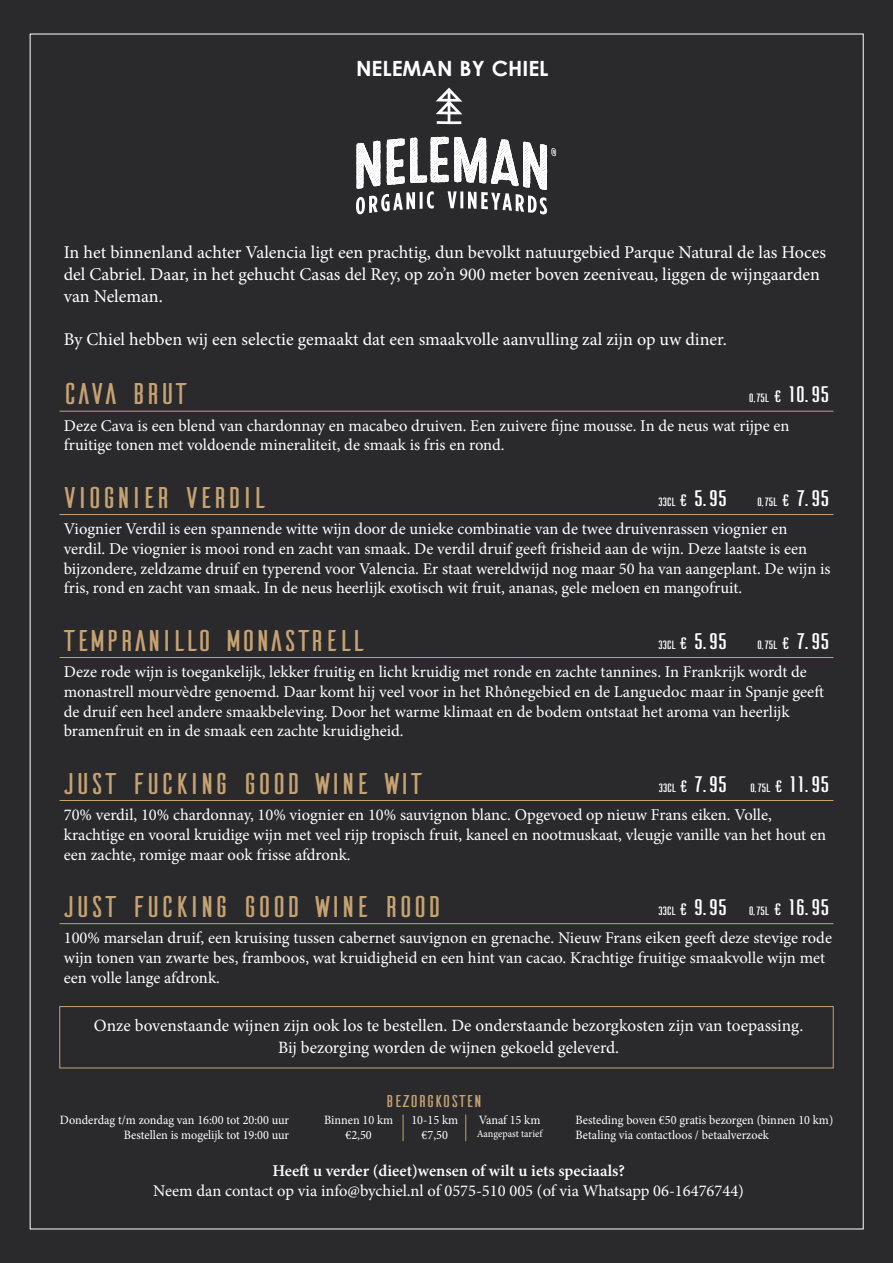
<style>
.page{position:relative;width:893px;height:1263px;background:#2a292c}
.page>*{position:absolute;margin:0;border:0;box-sizing:border-box;transform-origin:0 0}
.t1{font:30px "Ailerons";letter-spacing:-.2em;color:#c5a272;scale:1.2 1}
.t2{font:700 21px "Century Gothic";color:#fff}
.t3{font:18px/21.6px "Minion Pro";color:#fff}
.t4{font:17.25px/22.5px "Minion Pro";color:#fff;text-align:center}
.t5{font:17.1px "Ailerons";letter-spacing:-.225em;color:#c5a272;scale:1.26 1}
.t6{font:16.5px/19.8px "Minion Pro";color:#fff}
.t7{font:600 16.5px "Minion Pro";color:#fff}
.t8{font:12.75px/15.3px "Minion Pro";color:#fff;text-align:center;scale:.96 1}
.t9{font:12px "Ailerons";letter-spacing:-.31em;color:#fff;scale:1.25 1}
.t10{font:10.5px "Minion Pro";letter-spacing:-.005em;color:#fff;scale:.96 1}
.s1{font-size:16.5px}
.s2{font-size:22.5px}
</style>
<div class="page">
<svg style="left:403px;top:1115px;width:1px;height:26px"></svg>
<svg style="left:465px;top:1115px;width:1px;height:26px"></svg>
<div style="left:60px;top:1006px;width:773px;height:62px;border:1px solid #c5a272"></div>
<hr style="left:60px;top:411px;width:773px;height:1px;background:#c5a272">
<hr style="left:60px;top:514px;width:773px;height:1px;background:#c5a272">
<hr style="left:60px;top:657px;width:773px;height:1px;background:#c5a272">
<hr style="left:60px;top:800px;width:773px;height:1px;background:#c5a272">
<hr style="left:60px;top:923px;width:773px;height:1px;background:#c5a272">
<svg style="left:436px;top:88px;width:26px;height:36px"></svg>
<svg style="left:356px;top:137px;width:200px;height:77px"></svg>
<p class="t2" style="left:356px;top:55px;width:194px">NELEMAN BY CHIEL</p>
<p class="t3" style="left:64px;top:242px;width:764px">In het binnenland achter Valencia ligt een prachtig, dun bevolkt natuurgebied Parque Natural de las Hoces del Cabriel. Daar, in het gehucht Casas del Rey, op zo’n 900 meter boven zeeniveau, liggen de wijngaarden van Neleman.</p>
<p class="t3" style="left:64px;top:328px;width:665px">By Chiel hebben wij een selectie gemaakt dat een smaakvolle aanvulling zal zijn op uw diner.</p>
<h1 class="t1" style="left:60px;top:379px;width:111px">CAVA BRUT</h1>
<p class="t9" style="left:747px;top:392px;width:71px">0,75L <span class="s1">€</span> <span class="s2">10.95</span></p>
<p class="t6" style="left:64px;top:416px;width:727px">Deze Cava is een blend van chardonnay en macabeo druiven. Een zuivere fijne mousse. In de neus wat rijpe en fruitige tonen met voldoende mineraliteit, de smaak is fris en rond.</p>
<h1 class="t1" style="left:60px;top:483px;width:176px">VIOGNIER VERDIL</h1>
<p class="t9" style="left:656px;top:496px;width:143px">33CL<span class="s1">€</span> <span class="s2">5.95</span> 0,75L <span class="s1">€</span> <span class="s2">7.95</span></p>
<p class="t6" style="left:64px;top:519px;width:768px">Viognier Verdil is een spannende witte wijn door de unieke combinatie van de twee druivenrassen viognier en verdil. De viognier is mooi rond en zacht van smaak. De verdil druif geeft frisheid aan de wijn. Deze laatste is een bijzondere, zeldzame druif en typerend voor Valencia. Er staat wereldwijd nog maar 50 ha van aangeplant. De wijn is fris, rond en zacht van smaak. In de neus heerlijk exotisch wit fruit, ananas, gele meloen en mangofruit.</p>
<h1 class="t1" style="left:60px;top:626px;width:258px">TEMPRANILLO MONASTRELL</h1>
<p class="t9" style="left:656px;top:639px;width:143px">33CL<span class="s1">€</span> <span class="s2">5.95</span> 0,75L <span class="s1">€</span> <span class="s2">7.95</span></p>
<p class="t6" style="left:64px;top:662px;width:762px">Deze rode wijn is toegankelijk, lekker fruitig en licht kruidig met ronde en zachte tannines. In Frankrijk wordt de monastrell mourvèdre genoemd. Daar komt hij veel voor in het Rhônegebied en de Languedoc maar in Spanje geeft de druif een heel andere smaakbeleving. Door het warme klimaat en de bodem ontstaat het aroma van heerlijk bramenfruit en in de smaak een zachte kruidigheid.</p>
<h1 class="t1" style="left:60px;top:769px;width:307px">JUST FUCKING GOOD WINE WIT</h1>
<p class="t9" style="left:656px;top:782px;width:143px">33CL<span class="s1">€</span> <span class="s2">7.95</span> 0,75L <span class="s1">€</span> <span class="s2">11.95</span></p>
<p class="t6" style="left:64px;top:805px;width:764px">70% verdil, 10% chardonnay, 10% viognier en 10% sauvignon blanc. Opgevoed op nieuw Frans eiken. Volle, krachtige en vooral kruidige wijn met veel rijp tropisch fruit, kaneel en nootmuskaat, vleugje vanille van het hout en een zachte, romige maar ook frisse afdronk.</p>
<h1 class="t1" style="left:60px;top:892px;width:323px">JUST FUCKING GOOD WINE ROOD</h1>
<p class="t9" style="left:656px;top:905px;width:143px">33CL<span class="s1">€</span> <span class="s2">9.95</span> 0,75L <span class="s1">€</span> <span class="s2">16.95</span></p>
<p class="t6" style="left:64px;top:928px;width:770px">100% marselan druif, een kruising tussen cabernet sauvignon en grenache. Nieuw Frans eiken geeft deze stevige rode wijn tonen van zwarte bes, framboos, wat kruidigheid en een hint van cacao. Krachtige fruitige smaakvolle wijn met een volle lange afdronk.</p>
<p class="t4" style="left:94px;top:1014px;width:711px">Onze bovenstaande wijnen zijn ook los te bestellen. De onderstaande bezorgkosten zijn van toepassing.<br>Bij bezorging worden de wijnen gekoeld geleverd.</p>
<p class="t5" style="left:384px;top:1092px;width:82px">BEZORGKOSTEN</p>
<p class="t8" style="left:60px;top:1112px;width:240px;text-align:right">Donderdag t/m zondag van 16:00 tot 20:00 uur<br>Bestellen is mogelijk tot 19:00 uur</p>
<p class="t8" style="left:324px;top:1112px;width:73px">Binnen 10 km €2,50</p>
<p class="t8" style="left:411px;top:1112px;width:50px">10-15 km €7,50</p>
<p class="t8" style="left:479px;top:1112px;width:66px">Vanaf 15 km</p>
<p class="t10" style="left:477px;top:1126px;width:70px">Aangepast tarief</p>
<p class="t8" style="left:575px;top:1112px;width:270px;text-align:left">Besteding boven €50 gratis bezorgen (binnen 10 km)<br>Betaling via contactloos / betaalverzoek</p>
<p class="t7" style="left:272px;top:1159px;width:354px">Heeft u verder (dieet)wensen of wilt u iets speciaals?</p>
<p class="t6" style="left:153px;top:1181px;width:592px">Neem dan contact op via info@bychiel.nl of 0575-510 005 (of via Whatsapp 06-16476744)</p>
</div>
